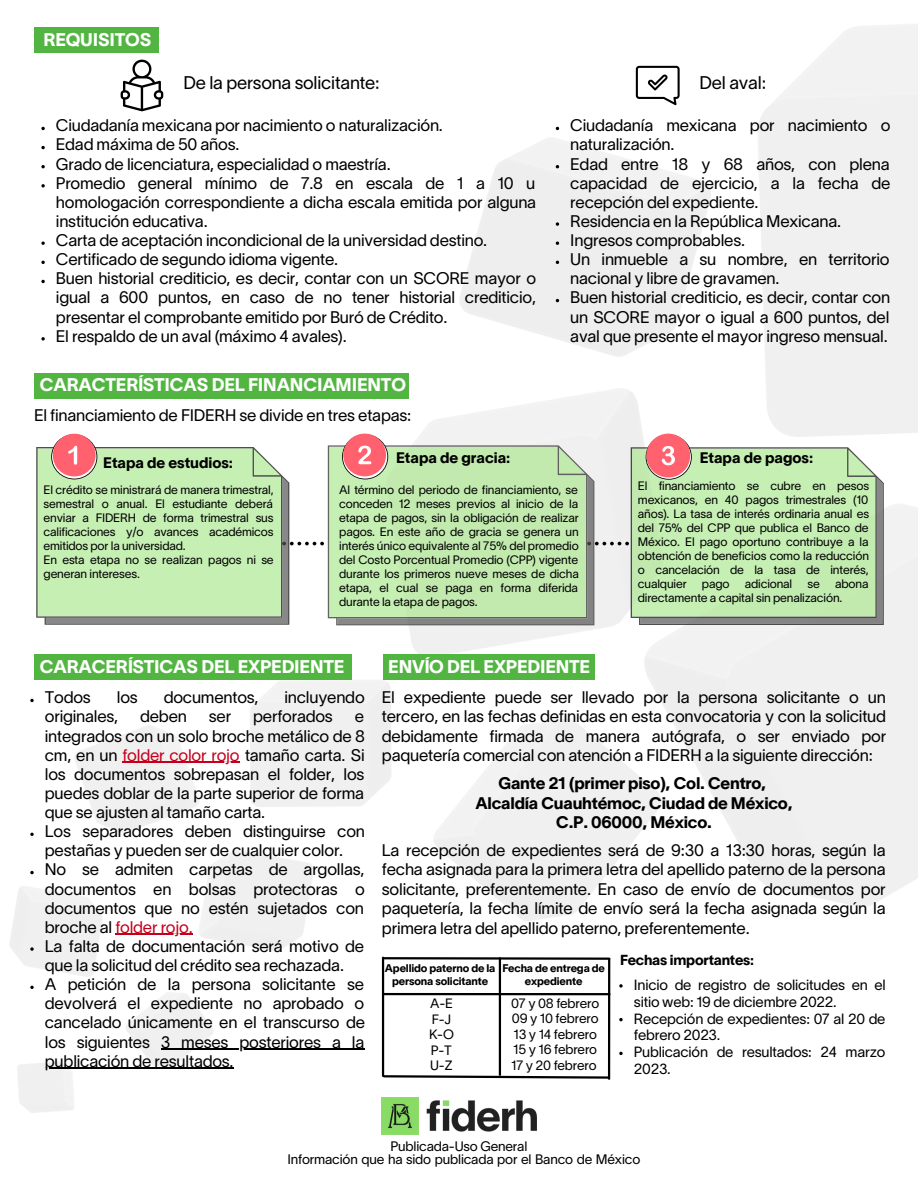
<style>
.page{position:relative;width:918px;height:1188px;background:#fff}
.page>*{position:absolute;margin:0;border:0;box-sizing:border-box;transform-origin:0 0}
.t1{font:18px "Lausanne 800";letter-spacing:-.01em;color:#fff}
.t2{font:18px "Lausanne 300";letter-spacing:-.01em;color:#000}
.t3{font:16.5px/19.2px "Lausanne 300";letter-spacing:-.01em;color:#000}
.t4{font:16.5px/19.4px "Lausanne 800";letter-spacing:-.01em;color:#000;text-align:center}
.t5{font:15px "Lausanne 800";color:#000}
.t6{font:14.55px/16.8px "Lausanne 300";letter-spacing:-.01em;color:#000}
.t7{font:14.25px "Lausanne 800";letter-spacing:-.01em;color:#000}
.t8{font:13.5px/13.5px "Lausanne 300";letter-spacing:-.01em;color:#000}
.t9{font:13.35px/15.5px "Lausanne 300";letter-spacing:-.01em;color:#000}
.t10{font:12px/14px "Lausanne 300";letter-spacing:-.01em;color:#000}
.t11{font:10.95px/12.8px "Lausanne 800";letter-spacing:-.01em;color:#000;text-align:center}
.s1{color:#c5001c}
</style>
<div class="page">
<img style="left:10px;top:24px;width:908px;height:1108px">
<svg style="left:328px;top:445px;width:266px;height:180px"></svg>
<svg style="left:37px;top:434px;width:292px;height:189px"></svg>
<svg style="left:335px;top:434px;width:547px;height:190px;background:#c6e1b4"></svg>
<div style="left:34px;top:27px;width:125px;height:26px;background:#52b541"></div>
<div style="left:34px;top:373px;width:375px;height:26px;background:#52b541"></div>
<div style="left:34px;top:655px;width:317px;height:25px;background:#52b541"></div>
<svg style="left:30px;top:699px;width:4px;height:3px"></svg>
<hr style="left:122px;top:762px;width:117px;height:1px;background:#c5001c">
<svg style="left:30px;top:833px;width:4px;height:3px"></svg>
<svg style="left:30px;top:871px;width:4px;height:3px"></svg>
<hr style="left:115px;top:934px;width:78px;height:1px;background:#c5001c">
<svg style="left:30px;top:947px;width:4px;height:4px"></svg>
<svg style="left:30px;top:986px;width:4px;height:3px"></svg>
<hr style="left:161px;top:1049px;width:203px;height:1px;background:#000">
<hr style="left:45px;top:1068px;width:188px;height:1px;background:#000">
<div style="left:383px;top:655px;width:211px;height:25px;background:#52b541"></div>
<hr style="left:608px;top:958px;width:2px;height:122px;background:#000">
<hr style="left:382px;top:958px;width:2px;height:118px;background:#000">
<hr style="left:384px;top:957px;width:225px;height:3px;background:#000">
<hr style="left:499px;top:958px;width:2px;height:118px;background:#000">
<svg style="left:382px;top:1074px;width:229px;height:6px"></svg>
<svg style="left:619px;top:984px;width:4px;height:4px"></svg>
<svg style="left:619px;top:1018px;width:4px;height:3px"></svg>
<svg style="left:619px;top:1052px;width:4px;height:3px"></svg>
<svg style="left:41px;top:127px;width:4px;height:3px"></svg>
<svg style="left:41px;top:146px;width:4px;height:3px"></svg>
<svg style="left:41px;top:165px;width:4px;height:3px"></svg>
<svg style="left:41px;top:184px;width:4px;height:4px"></svg>
<svg style="left:41px;top:242px;width:4px;height:3px"></svg>
<svg style="left:41px;top:261px;width:4px;height:3px"></svg>
<svg style="left:41px;top:280px;width:4px;height:3px"></svg>
<svg style="left:41px;top:337px;width:4px;height:4px"></svg>
<svg style="left:121px;top:60px;width:42px;height:51px"></svg>
<svg style="left:636px;top:66px;width:44px;height:39px"></svg>
<svg style="left:556px;top:222px;width:3px;height:4px"></svg>
<hr style="left:383px;top:993px;width:227px;height:2px;background:#000">
<img style="left:382px;top:1097px;width:154px;height:37px">
<p class="t1" style="left:44px;top:33px;width:109px">REQUISITOS</p>
<p class="t2" style="left:183px;top:76px;width:198px">De la persona solicitante:</p>
<p class="t3" style="left:56px;top:117px;width:482px">Ciudadanía mexicana por nacimiento o naturalización.<br>Edad máxima de 50 años.<br>Grado de licenciatura, especialidad o maestría.<br>Promedio general mínimo de 7.8 en escala de 1 a 10 u homologación correspondiente a dicha escala emitida por alguna institución educativa.<br>Carta de aceptación incondicional de la universidad destino.<br>Certificado de segundo idioma vigente.<br>Buen historial crediticio, es decir, contar con un SCORE mayor o igual a 600 puntos, en caso de no tener historial crediticio, presentar el comprobante emitido por Buró de Crédito.<br>El respaldo de un aval (máximo 4 avales).</p>
<p class="t1" style="left:40px;top:378px;width:368px">CARACTERÍSTICAS DEL FINANCIAMIENTO</p>
<p class="t3" style="left:34px;top:407px;width:379px">El financiamiento de FIDERH se divide en tres etapas:</p>
<p class="t2" style="left:700px;top:76px;width:68px">Del aval:</p>
<p class="t3" style="left:570px;top:117px;width:322px">Ciudadanía mexicana por nacimiento o naturalización.<br>Edad entre 18 y 68 años, con plena capacidad de ejercicio, a la fecha de recepción del expediente.<br>Residencia en la República Mexicana.<br>Ingresos comprobables.<br>Un inmueble a su nombre, en territorio nacional y libre de gravamen.<br>Buen historial crediticio, es decir, contar con un SCORE mayor o igual a 600 puntos, del aval que presente el mayor ingreso mensual.</p>
<p class="t5" style="left:103px;top:457px;width:131px">Etapa de estudios:</p>
<p class="t5" style="left:396px;top:452px;width:116px">Etapa de gracia:</p>
<p class="t10" style="left:339px;top:484px;width:241px;text-align:justify">Al término del periodo de financiamiento, se conceden 12 meses previos al inicio de la etapa de pagos, sin la obligación de realizar pagos. En este año de gracia se genera un interés único equivalente al 75% del promedio del Costo Porcentual Promedio (CPP) vigente durante los primeros nueve meses de dicha etapa, el cual se paga en forma diferida durante la etapa de pagos.</p>
<p class="t10" style="left:638px;top:480px;width:233px;text-align:justify">El financiamiento se cubre en pesos mexicanos, en 40 pagos trimestrales (10 años). La tasa de interés ordinaria anual es del 75% del CPP que publica el Banco de México. El pago oportuno contribuye a la obtención de beneficios como la reducción o cancelación de la tasa de interés, cualquier</p>
<p class="t5" style="left:700px;top:452px;width:115px">Etapa de pagos:</p>
<p class="t10" style="left:44px;top:484px;width:232px">El crédito se ministrará de manera trimestral, semestral o anual. El estudiante deberá enviar a FIDERH de forma trimestral sus calificaciones y/o avances académicos emitidos por la universidad.<br>En esta etapa no se realizan pagos ni se generan intereses.</p>
<p class="t10" style="left:638px;top:578px;width:232px;text-indent:197px">abona directamente a capital sin penalización.</p>
<p class="t10" style="left:702px;top:578px;width:29px">pago</p>
<p class="t10" style="left:745px;top:578px;width:49px">adicional</p>
<p class="t10" style="left:808px;top:578px;width:14px">se</p>
<p class="t1" style="left:40px;top:660px;width:306px">CARACERÍSTICAS DEL EXPEDIENTE</p>
<p class="t3" style="left:45px;top:689px;width:48px">Todos</p>
<p class="t3" style="left:117px;top:689px;width:22px">los</p>
<p class="t3" style="left:164px;top:689px;width:96px">documentos,</p>
<p class="t3" style="left:284px;top:689px;width:82px">incluyendo</p>
<p class="t3" style="left:45px;top:709px;width:75px">originales,</p>
<p class="t3" style="left:140px;top:709px;width:48px">deben</p>
<p class="t3" style="left:209px;top:709px;width:24px">ser</p>
<p class="t3" style="left:253px;top:709px;width:81px">perforados</p>
<p class="t3" style="left:45px;top:709px;width:322px;text-indent:310px">e integrados con un solo broche metálico de 8 cm, en un <span class="s1">folder color rojo</span> tamaño carta. Si los documentos sobrepasan el folder, los puedes doblar de la parte superior de forma que se ajusten al tamaño carta.<br>Los separadores deben distinguirse con pestañas y pueden ser de cualquier color.<br>No se admiten carpetas de argollas, documentos en bolsas protectoras o documentos que no estén sujetados con broche al <span class="s1">folder rojo.<br></span>La falta de documentación será motivo de que la solicitud del crédito sea rechazada.<br>A petición de la persona solicitante se devolverá el expediente no aprobado o cancelado únicamente en el transcurso de los siguientes 3 meses posteriores a la publicación de resultados.</p>
<p class="t1" style="left:388px;top:660px;width:203px">ENVÍO DEL EXPEDIENTE</p>
<p class="t3" style="left:382px;top:689px;width:506px;text-align:justify">El expediente puede ser llevado por la persona solicitante o un tercero, en las fechas definidas en esta convocatoria y con la solicitud debidamente firmada de manera autógrafa, o ser enviado por paquetería comercial con atención a FIDERH a la siguiente dirección:</p>
<p class="t4" style="left:476px;top:775px;width:319px">Gante 21 (primer piso), Col. Centro,<br>Alcaldía Cuauhtémoc, Ciudad de México,<br>C.P. 06000, México.</p>
<p class="t3" style="left:382px;top:842px;width:505px;text-align:justify">La recepción de expedientes será de 9:30 a 13:30 horas, según la fecha asignada para la primera letra del apellido paterno de la persona solicitante, preferentemente. En caso de envío de documentos por paquetería, la fecha límite de envío será la fecha asignada según la primera letra del apellido paterno, preferentemente.</p>
<p class="t11" style="left:385px;top:963px;width:112px">Apellido paterno de la persona solicitante</p>
<p class="t11" style="left:502px;top:963px;width:104px">Fecha de entrega de expediente</p>
<p class="t9" style="left:429px;top:997px;width:26px">A-E<br>F-J<br>K-O<br>P-T<br>U-Z</p>
<p class="t9" style="left:511px;top:996px;width:90px">07 y 08 febrero<br>09 y 10 febrero<br>13 y 14 febrero<br>15 y 16 febrero<br>17 y 20 febrero</p>
<p class="t7" style="left:620px;top:954px;width:136px">Fechas importantes:</p>
<p class="t6" style="left:634px;top:978px;width:253px">Inicio de registro de solicitudes en el sitio web: 19 de diciembre 2022.<br>Recepción de expedientes: 07 al 20 de febrero 2023.<br>Publicación de resultados: 24 marzo<br>2023.</p>
<p class="t8" style="left:287px;top:1141px;width:354px;text-indent:103px">Publicada-Uso General<br>Información que ha sido publicada por el Banco de México</p>
</div>
